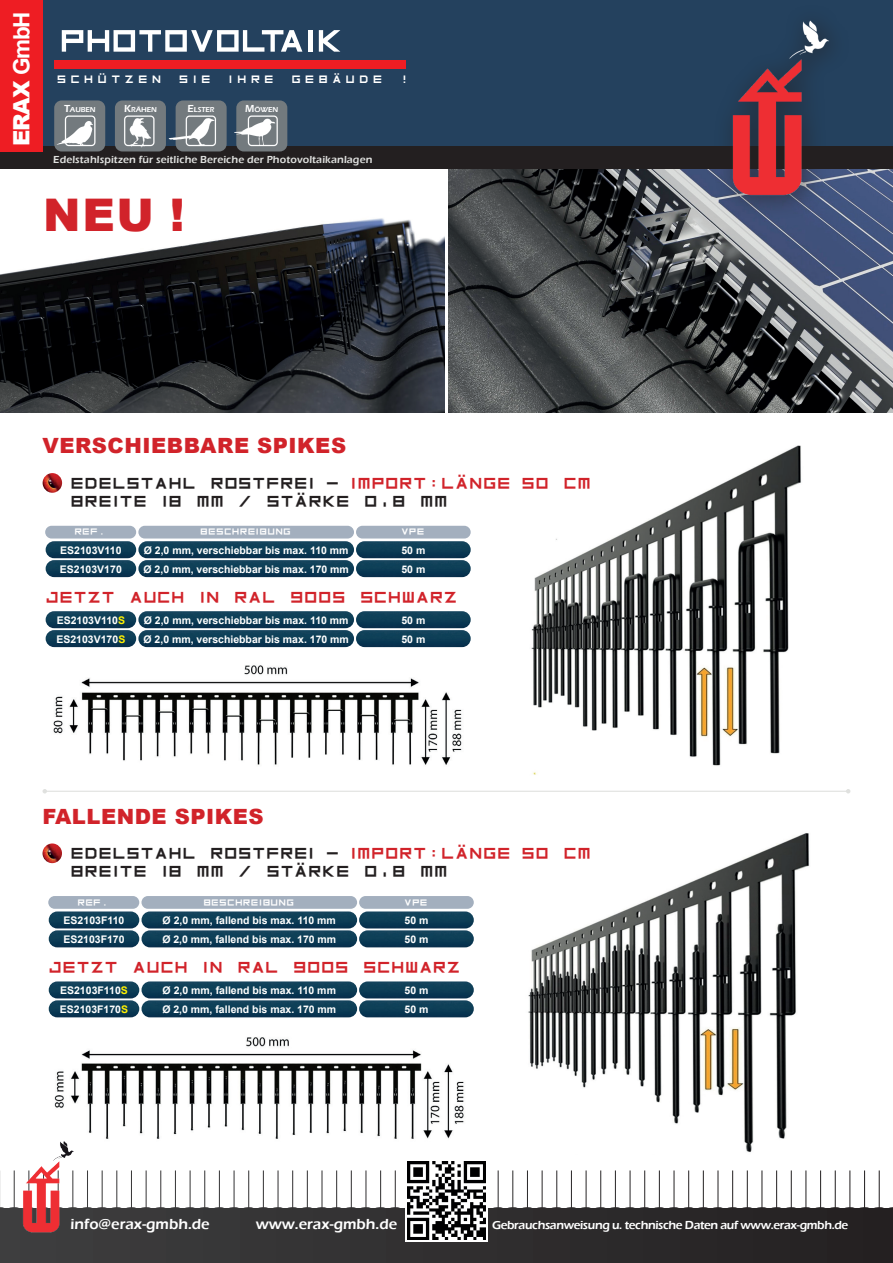
<style>
.page{position:relative;width:893px;height:1263px;background:#fff}
.page>*{position:absolute;margin:0;border:0;box-sizing:border-box;transform-origin:0 0}
.t1{font:69px "Inversionz Unboxed";letter-spacing:-.25em;color:#fff}
.t2{font:900 45px "Arial";color:#d1232a}
.t3{font:34.5px "Inversionz Unboxed";letter-spacing:-.22em;color:#231f20}
.t4{font:34.5px "Inversionz Unboxed";letter-spacing:-.22em;color:#d1232a}
.t5{font:24px "Inversionz Unboxed";letter-spacing:-.06em;color:#fff}
.t6{font:900 22.5px "Arial";color:#fff}
.t7{font:900 21px "Arial";letter-spacing:.025em;color:#d1232a}
.t8{font:19.5px "Inversionz Unboxed";letter-spacing:-.22em;color:#fff}
.t9{font:600 15px "Eras ITC";color:#fff}
.t10{font:600 12px "Eras ITC";letter-spacing:-.03em;color:#fff}
.t11{font:700 10.5px "Arial";color:#fff}
.t12{font:600 10.5px "Eras ITC";letter-spacing:.01em;color:#e0e1df}
.t13{font:600 7.35px "Eras ITC";letter-spacing:-.015em;color:#fff}
.s1{font-weight:700}
.s2{font-size:10.5px}
.s3{color:#d1232a}
.s4{color:#fff101}
</style>
<div class="page">
<img style="left:448px;top:169px;width:445px;height:244px">
<img style="left:0;top:218px;width:445px;height:195px">
<img style="left:53px;top:665px;width:409px;height:100px">
<img style="left:531px;top:445px;width:270px;height:330px">
<img style="left:528px;top:833px;width:282px;height:319px">
<img style="left:54px;top:1037px;width:410px;height:102px">
<img style="left:46px;top:541px;width:90px;height:17px;border-radius:9px">
<img style="left:138px;top:541px;width:216px;height:17px;border-radius:9px">
<img style="left:356px;top:541px;width:115px;height:17px;border-radius:9px">
<div style="left:45px;top:526px;width:91px;height:12px;background:#a3afbe;border-radius:6px"></div>
<div style="left:138px;top:526px;width:216px;height:12px;background:#a3afbe;border-radius:6px"></div>
<div style="left:356px;top:526px;width:115px;height:12px;background:#a3afbe;border-radius:6px"></div>
<img style="left:43px;top:473px;width:19px;height:20px;border-radius:10px">
<img style="left:46px;top:560px;width:90px;height:17px;border-radius:9px">
<img style="left:138px;top:560px;width:216px;height:17px;border-radius:9px">
<img style="left:356px;top:560px;width:115px;height:17px;border-radius:9px">
<img style="left:46px;top:611px;width:90px;height:17px;border-radius:9px">
<img style="left:138px;top:611px;width:216px;height:17px;border-radius:9px">
<img style="left:356px;top:611px;width:115px;height:17px;border-radius:9px">
<img style="left:46px;top:630px;width:90px;height:17px;border-radius:9px">
<img style="left:138px;top:630px;width:216px;height:17px;border-radius:9px">
<img style="left:356px;top:630px;width:115px;height:17px;border-radius:9px">
<img style="left:43px;top:843px;width:19px;height:20px;border-radius:10px">
<img style="left:49px;top:911px;width:90px;height:17px;border-radius:9px">
<img style="left:142px;top:911px;width:215px;height:17px;border-radius:9px">
<img style="left:359px;top:911px;width:115px;height:17px;border-radius:9px">
<div style="left:48px;top:896px;width:91px;height:13px;background:#a3afbe;border-radius:6px"></div>
<div style="left:141px;top:896px;width:216px;height:13px;background:#a3afbe;border-radius:6px"></div>
<div style="left:359px;top:896px;width:115px;height:13px;background:#a3afbe;border-radius:6px"></div>
<img style="left:49px;top:930px;width:90px;height:17px;border-radius:9px">
<img style="left:142px;top:930px;width:215px;height:17px;border-radius:9px">
<img style="left:359px;top:930px;width:115px;height:17px;border-radius:9px">
<img style="left:49px;top:981px;width:90px;height:17px;border-radius:9px">
<img style="left:142px;top:981px;width:215px;height:17px;border-radius:9px">
<img style="left:359px;top:981px;width:115px;height:17px;border-radius:9px">
<img style="left:49px;top:1000px;width:90px;height:17px;border-radius:9px">
<img style="left:142px;top:1000px;width:215px;height:17px;border-radius:9px">
<img style="left:359px;top:1000px;width:115px;height:17px;border-radius:9px">
<hr style="left:45px;top:791px;width:803px;height:1px;background:#e0e1df">
<svg style="left:846px;top:789px;width:4px;height:4px"></svg>
<svg style="left:43px;top:789px;width:4px;height:4px"></svg>
<div style="left:0;top:0;width:893px;height:146px;background:#24415e"></div>
<div style="left:0;top:146px;width:893px;height:23px;background:#231f20"></div>
<div style="left:55px;top:60px;width:351px;height:8px;background:#ee1d23"></div>
<div style="left:0;top:0;width:43px;height:151px;background:#ee1d23"></div>
<div style="left:54px;top:100px;width:51px;height:51px;background:#737a7e;border-radius:7px"></div>
<div style="left:115px;top:100px;width:51px;height:51px;background:#737a7e;border-radius:7px"></div>
<div style="left:176px;top:100px;width:51px;height:51px;background:#737a7e;border-radius:7px"></div>
<div style="left:236px;top:100px;width:51px;height:51px;background:#737a7e;border-radius:7px"></div>
<img style="left:54px;top:115px;width:50px;height:37px">
<img style="left:116px;top:115px;width:105px;height:37px">
<img style="left:234px;top:115px;width:51px;height:37px">
<div style="left:713px;top:3px;width:139px;height:218px;background:#231f20;opacity:.5"></div>
<img style="left:730px;top:17px;width:101px;height:184px">
<svg style="left:332px;top:1170px;width:561px;height:38px"></svg>
<div style="left:0;top:1209px;width:893px;height:54px;background:linear-gradient(to right,#404041,#252122)"></div>
<svg style="left:405px;top:1161px;width:82px;height:80px"></svg>
<img style="left:408px;top:1161px;width:78px;height:78px">
<img style="left:22px;top:1141px;width:52px;height:94px">
<h3 class="t6" style="left:5px;top:146px;width:136px;rotate:-90deg">ERAX <span class="s1">GmbH</span></h3>
<h1 class="t1" style="left:53px;top:-4px;width:302px">PHOTOVOLTAIK</h1>
<h3 class="t5" style="left:55px;top:64px;width:359px">SCHÜTZEN SIE IHRE GEBÄUDE !</h3>
<p class="t13" style="left:64px;top:105px;width:33px"><span class="s2">T</span>AUBEN</p>
<p class="t13" style="left:124px;top:105px;width:34px"><span class="s2">K</span>RÄHEN</p>
<p class="t13" style="left:188px;top:105px;width:28px"><span class="s2">E</span>LSTER</p>
<p class="t13" style="left:245px;top:105px;width:35px"><span class="s2">M</span>ÖWEN</p>
<p class="t12" style="left:53px;top:154px;width:321px">Edelstahlspitzen für seitliche Bereiche der Photovoltaikanlagen</p>
<h2 class="t2" style="left:43px;top:182px;width:143px">NEU !</h2>
<h3 class="t7" style="left:43px;top:430px;width:305px">VERSCHIEBBARE SPIKES</h3>
<h3 class="t3" style="left:68px;top:461px;width:530px">EDELSTAHL ROSTFREI-<span class="s3">IMPORT:LÄNGE 50 CM</span></h3>
<h3 class="t3" style="left:68px;top:479px;width:387px">BREITE 18 MM / STÄRKE 0,8 MM</h3>
<h3 class="t8" style="left:73px;top:519px;width:37px">Ref.</h3>
<h3 class="t8" style="left:199px;top:519px;width:97px">Beschreibung</h3>
<h3 class="t8" style="left:399px;top:519px;width:29px">VPE</h3>
<p class="t11" style="left:60px;top:542px;width:63px">ES2103V110</p>
<p class="t11" style="left:144px;top:542px;width:206px">Ø 2,0 mm, verschiebbar bis max. 110 mm</p>
<p class="t11" style="left:401px;top:542px;width:25px">50 m</p>
<p class="t11" style="left:60px;top:561px;width:63px">ES2103V170</p>
<p class="t11" style="left:143px;top:561px;width:207px">Ø 2,0 mm, verschiebbar bis max. 170 mm</p>
<p class="t11" style="left:401px;top:561px;width:25px">50 m</p>
<h3 class="t4" style="left:43px;top:574px;width:421px">JETZT AUCH IN RAL 9005 SCHWARZ</h3>
<p class="t11" style="left:57px;top:612px;width:70px">ES2103V110<span class="s4">S</span></p>
<p class="t11" style="left:144px;top:612px;width:206px">Ø 2,0 mm, verschiebbar bis max. 110 mm</p>
<p class="t11" style="left:401px;top:612px;width:25px">50 m</p>
<p class="t11" style="left:56px;top:631px;width:70px">ES2103V170<span class="s4">S</span></p>
<p class="t11" style="left:143px;top:631px;width:207px">Ø 2,0 mm, verschiebbar bis max. 170 mm</p>
<p class="t11" style="left:401px;top:631px;width:25px">50 m</p>
<h3 class="t7" style="left:43px;top:801px;width:223px">FALLENDE SPIKES</h3>
<h3 class="t3" style="left:68px;top:831px;width:530px">EDELSTAHL ROSTFREI-<span class="s3">IMPORT:LÄNGE 50 CM</span></h3>
<h3 class="t3" style="left:68px;top:849px;width:387px">BREITE 18 MM / STÄRKE 0,8 MM</h3>
<h3 class="t8" style="left:76px;top:889px;width:37px">Ref.</h3>
<h3 class="t8" style="left:202px;top:889px;width:97px">Beschreibung</h3>
<h3 class="t8" style="left:402px;top:889px;width:29px">VPE</h3>
<p class="t11" style="left:64px;top:913px;width:62px">ES2103F110</p>
<p class="t11" style="left:163px;top:913px;width:175px">Ø 2,0 mm, fallend bis max. 110 mm</p>
<p class="t11" style="left:404px;top:913px;width:25px">50 m</p>
<p class="t11" style="left:63px;top:932px;width:63px">ES2103F170</p>
<p class="t11" style="left:162px;top:932px;width:175px">Ø 2,0 mm, fallend bis max. 170 mm</p>
<p class="t11" style="left:404px;top:932px;width:25px">50 m</p>
<h3 class="t4" style="left:46px;top:945px;width:421px">JETZT AUCH IN RAL 9005 SCHWARZ</h3>
<p class="t11" style="left:60px;top:983px;width:69px">ES2103F110<span class="s4">S</span></p>
<p class="t11" style="left:163px;top:983px;width:175px">Ø 2,0 mm, fallend bis max. 110 mm</p>
<p class="t11" style="left:404px;top:983px;width:25px">50 m</p>
<p class="t11" style="left:60px;top:1002px;width:70px">ES2103F170<span class="s4">S</span></p>
<p class="t11" style="left:162px;top:1002px;width:175px">Ø 2,0 mm, fallend bis max. 170 mm</p>
<p class="t11" style="left:404px;top:1002px;width:25px">50 m</p>
<h3 class="t9" style="left:71px;top:1215px;width:141px">info@erax-gmbh.de</h3>
<h3 class="t9" style="left:256px;top:1215px;width:143px">www.erax-gmbh.de</h3>
<p class="t10" style="left:492px;top:1218px;width:358px">Gebrauchsanweisung u. technische Daten auf www.erax-gmbh.de</p>
</div>
